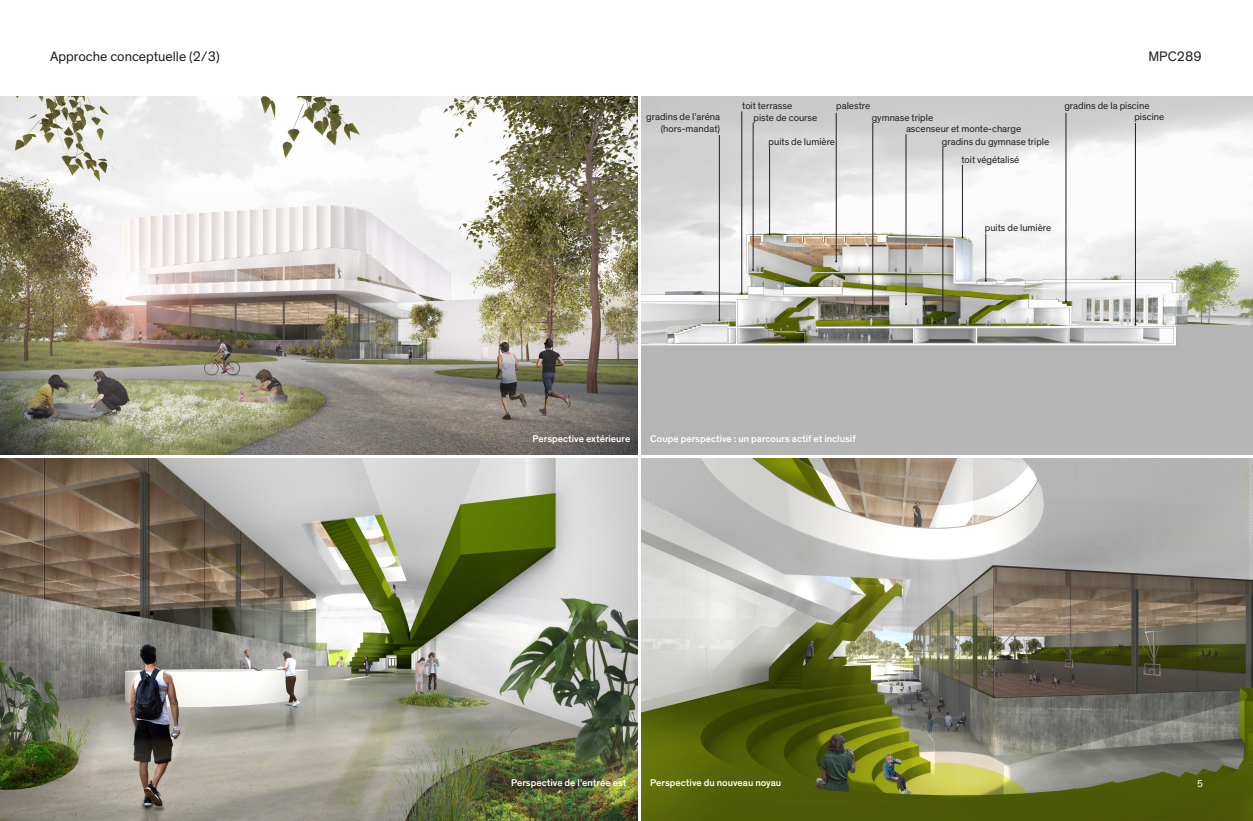
<style>
.page{position:relative;width:1253px;height:821px;background:#fff}
.page>*{position:absolute;margin:0;border:0;box-sizing:border-box;transform-origin:0 0}
.t1{font:14px "Theinhardt";color:#231f20}
.t2{font:10px "Theinhardt";color:#231f20}
.t3{font:500 10px "Theinhardt";color:#fff}
.t4{font:10px "Theinhardt";color:#fff}
</style>
<div class="page">
<img style="left:641px;top:96px;width:611px;height:359px">
<img style="left:0;top:459px;width:637px;height:361px">
<img style="left:0;top:96px;width:637px;height:359px">
<img style="left:641px;top:459px;width:611px;height:361px">
<hr style="left:985px;top:233px;width:1px;height:47px;background:#231f20">
<hr style="left:753px;top:123px;width:1px;height:147px;background:#231f20">
<hr style="left:769px;top:147px;width:1px;height:87px;background:#231f20">
<hr style="left:836px;top:113px;width:1px;height:148px;background:#231f20">
<hr style="left:872px;top:123px;width:1px;height:188px;background:#231f20">
<hr style="left:905px;top:134px;width:1px;height:170px;background:#231f20">
<hr style="left:942px;top:147px;width:1px;height:164px;background:#231f20">
<hr style="left:1065px;top:113px;width:1px;height:188px;background:#231f20">
<hr style="left:1135px;top:123px;width:1px;height:201px;background:#231f20">
<hr style="left:719px;top:135px;width:1px;height:185px;background:#231f20">
<hr style="left:962px;top:165px;width:1px;height:72px;background:#231f20">
<hr style="left:741px;top:111px;width:1px;height:182px;background:#231f20">
<h1 class="t1" style="left:50px;top:49px;width:171px">Approche conceptuelle (2/3)</h1>
<h1 class="t1" style="left:1148px;top:49px;width:55px">MPC289</h1>
<p class="t2" style="left:742px;top:100px;width:51px">toit terrasse</p>
<p class="t2" style="left:836px;top:100px;width:36px">palestre</p>
<p class="t2" style="left:1064px;top:100px;width:87px">gradins de la piscine</p>
<p class="t2" style="left:646px;top:110px;width:75px">gradins de l’aréna</p>
<p class="t2" style="left:1134px;top:110px;width:31px">piscine</p>
<p class="t2" style="left:660px;top:122px;width:61px">(hors-mandat)</p>
<p class="t2" style="left:961px;top:153px;width:59px">toit végétalisé</p>
<p class="t2" style="left:753px;top:112px;width:65px">piste de course</p>
<p class="t2" style="left:768px;top:135px;width:68px">puits de lumière</p>
<p class="t2" style="left:871px;top:112px;width:63px">gymnase triple</p>
<p class="t2" style="left:906px;top:123px;width:117px">ascenseur et monte-charge</p>
<p class="t2" style="left:941px;top:135px;width:109px">gradins du gymnase triple</p>
<p class="t3" style="left:532px;top:433px;width:99px">Perspective extérieure</p>
<p class="t3" style="left:650px;top:433px;width:207px">Coupe perspective : un parcours actif et inclusif</p>
<p class="t2" style="left:984px;top:222px;width:68px">puits de lumière</p>
<p class="t3" style="left:511px;top:776px;width:117px">Perspective de l’entrée est</p>
<p class="t3" style="left:650px;top:776px;width:132px">Perspective du nouveau noyau</p>
<p class="t4" style="left:1196px;top:777px;width:7px">5</p>
</div>
